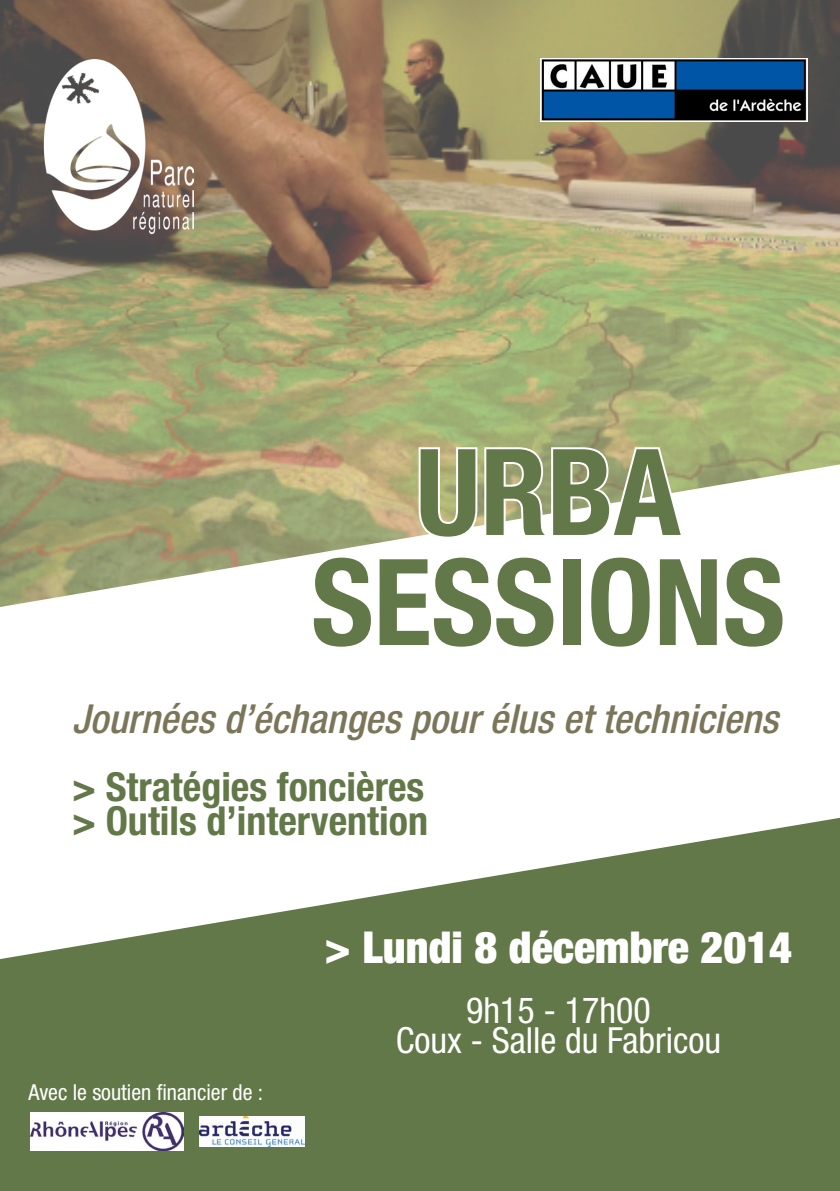
<style>
.page{position:relative;width:840px;height:1191px;background:#fff}
.page>*{position:absolute;margin:0;border:0;box-sizing:border-box;transform-origin:0 0}
.t1{font:700 condensed 120px/110px "Helvetica Neue LT Std";color:#637848;text-align:center}
.t2{font:900 condensed 44px "Helvetica Neue LT Std";color:#fff}
.t3{font:700 condensed 40px/34px "Helvetica Neue LT Std";color:#637848}
.t4{font:italic 500 condensed 40px "Helvetica Neue LT Std";color:#7b765a}
.t5{font:condensed 36px/30px "Helvetica Neue LT Std";color:#fff;text-align:center}
.t6{font:condensed 22px "Helvetica Neue LT Std";color:#fff}
</style>
<div class="page">
<svg style="left:0;top:818px;width:839px;height:373px;fill:#637848"></svg>
<img style="left:0;top:0;width:839px;height:464px">
<img style="left:43px;top:59px;width:150px;height:176px">
<img style="left:540px;top:58px;width:267px;height:64px">
<svg style="left:0;top:464px;width:839px;height:143px"></svg>
<svg style="left:416px;top:445px;width:269px;height:95px"></svg>
<svg style="left:310px;top:553px;width:247px;height:54px"></svg>
<svg style="left:587px;top:553px;width:199px;height:54px"></svg>
<img style="left:30px;top:1112px;width:153px;height:38px">
<img style="left:200px;top:1116px;width:104px;height:30px">
<h1 class="t1" style="left:311px;top:436px;width:475px">URBA<br>SESSIONS</h1>
<p class="t4" style="left:72px;top:694px;width:707px">Journées d’échanges pour élus et techniciens</p>
<p class="t3" style="left:72px;top:769px;width:357px">&gt; Stratégies foncières &gt; Outils d’intervention</p>
<p class="t6" style="left:28px;top:1079px;width:236px">Avec le soutien financier de :</p>
<p class="t2" style="left:324px;top:920px;width:469px">&gt; Lundi 8 décembre 2014</p>
<p class="t5" style="left:395px;top:995px;width:327px">9h15 - 17h00<br>Coux - Salle du Fabricou</p>
</div>
